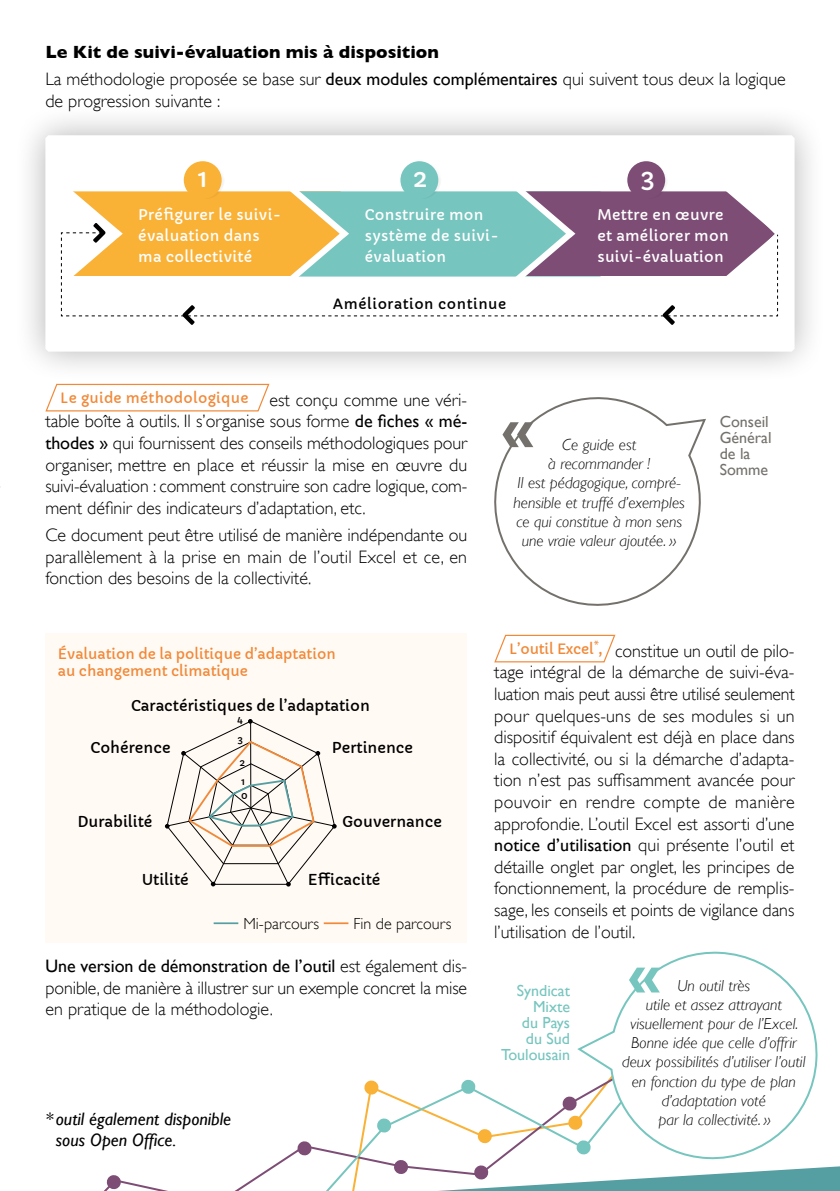
<style>
.page{position:relative;width:840px;height:1191px;background:#fff}
.page>*{position:absolute;margin:0;border:0;box-sizing:border-box;transform-origin:0 0}
.t1{font:25.6px "Capriola";color:#fff}
.t2{font:300 18px/21.6px "Gill Sans";color:#000;text-align:justify}
.t3{font:italic 18px "Gill Sans";color:#000}
.t4{font:italic 300 16px/19.2px "Gill Sans";color:#000;text-align:center}
.t5{font:16px/16px "Gill Sans";color:#76c5be;text-align:right}
.t6{font:300 16px "Gill Sans";color:#000}
.t7{font:16px/16px "Gill Sans";color:#74716c}
.t8{font:14.8px "Capriola";color:#000}
.t9{font:14.6px/21.2px "Capriola";letter-spacing:.02em;color:#fff}
.t10{font:14px/16.8px "Capriola";color:#f18938}
.t11{font:14px "Capriola";letter-spacing:.02em;color:#f18938}
.t12{font:14px "Capriola";letter-spacing:.04em;color:#000}
.t13{font:9.8px "Capriola";color:#000}
.s1{font-weight:700}
.s2{font-weight:400}
.s3{font-family:"Gill Sans";font-weight:300;font-size:18px;color:#000}
</style>
<div class="page">
<svg style="left:104px;top:1089px;width:471px;height:102px"></svg>
<svg style="left:376px;top:1117px;width:16px;height:16px"></svg>
<svg style="left:460px;top:1079px;width:16px;height:15px"></svg>
<svg style="left:363px;top:1080px;width:16px;height:15px"></svg>
<svg style="left:476px;top:1128px;width:16px;height:16px"></svg>
<svg style="left:561px;top:1095px;width:14px;height:35px"></svg>
<div style="left:46px;top:633px;width:421px;height:309px;background:#fffaf4"></div>
<svg style="left:437px;top:1164px;width:402px;height:27px"></svg>
<svg style="left:45px;top:383px;width:225px;height:29px"></svg>
<div style="left:14px;top:103px;width:812px;height:280px;background:#000;opacity:.3"></div>
<svg style="left:45px;top:135px;width:749px;height:216px"></svg>
<div style="left:187px;top:156px;width:38px;height:43px;background:#fff;border-radius:50%"></div>
<div style="left:184px;top:161px;width:37px;height:38px;background:#f9b136;border-radius:50%"></div>
<div style="left:404px;top:156px;width:37px;height:43px;background:#fff;border-radius:50%"></div>
<div style="left:400px;top:161px;width:38px;height:38px;background:#76c5be;border-radius:50%"></div>
<div style="left:630px;top:156px;width:38px;height:43px;background:#fff;border-radius:50%"></div>
<div style="left:627px;top:161px;width:37px;height:38px;background:#7d4d76;border-radius:50%"></div>
<svg style="left:55px;top:167px;width:725px;height:158px"></svg>
<svg style="left:165px;top:719px;width:171px;height:167px"></svg>
<hr style="left:213px;top:922px;width:25px;height:2px;background:#559fa2">
<hr style="left:323px;top:922px;width:25px;height:2px;background:#f18938">
<svg style="left:494px;top:634px;width:122px;height:29px"></svg>
<svg style="left:494px;top:397px;width:212px;height:209px"></svg>
<svg style="left:502px;top:422px;width:31px;height:25px"></svg>
<svg style="left:575px;top:951px;width:243px;height:209px"></svg>
<svg style="left:628px;top:967px;width:31px;height:25px"></svg>
<p class="t2" style="left:45px;top:38px;width:741px;line-height:27.2px"><span class="s1">Le Kit de suivi-évaluation mis à disposition<br></span>La méthodologie proposée se base sur <span class="s2">deux modules complémentaires</span> qui suivent tous deux la logique</p>
<p class="t2" style="left:45px;top:90px;width:176px">de progression suivante :</p>
<h1 class="t1" style="left:197px;top:162px;width:12px">1</h1>
<h1 class="t1" style="left:412px;top:162px;width:16px">2</h1>
<h1 class="t1" style="left:640px;top:162px;width:16px">3</h1>
<p class="t9" style="left:138px;top:204px;width:144px">Préfigurer le suivi&shy;évaluation dans ma collectivité</p>
<p class="t9" style="left:364px;top:204px;width:135px">Construire mon système de suivi&shy;évaluation</p>
<p class="t9" style="left:597px;top:204px;width:133px">Mettre en œuvre et améliorer mon suivi-évaluation</p>
<p class="t12" style="left:333px;top:296px;width:175px">Amélioration continue</p>
<p class="t11" style="left:60px;top:389px;width:408px">Le guide méthodologique <span class="s3">est conçu comme une véri-</span></p>
<p class="t2" style="left:45px;top:410px;width:423px">table boîte à outils. Il s’organise sous forme <span class="s2">de fiches « mé&shy;thodes »</span> qui fournissent des conseils méthodologiques pour organiser, mettre en place et réussir la mise en œuvre du suivi-évaluation : comment construire son cadre logique, com&shy;ment définir des indicateurs d’adaptation, etc.</p>
<p class="t2" style="left:45px;top:524px;width:423px">Ce document peut être utilisé de manière indépendante ou parallèlement à la prise en main de l’outil Excel et ce, en fonction des besoins de la collectivité.</p>
<p class="t4" style="left:513px;top:435px;width:173px">Ce guide est<br>à recommander !<br>Il est pédagogique, compré&shy;hensible et truffé d’exemples ce qui constitue à mon sens une vraie valeur ajoutée. »</p>
<p class="t7" style="left:719px;top:413px;width:53px">Conseil<br>Général de la<br>Somme</p>
<p class="t10" style="left:58px;top:646px;width:279px">Évaluation de la politique d’adaptation au changement climatique</p>
<p class="t8" style="left:131px;top:696px;width:240px">Caractéristiques de l’adaptation</p>
<p class="t8" style="left:91px;top:738px;width:81px">Cohérence</p>
<p class="t8" style="left:77px;top:812px;width:77px">Durabilité</p>
<p class="t13" style="left:237px;top:713px;width:7px">4</p>
<p class="t13" style="left:237px;top:734px;width:7px">3</p>
<p class="t13" style="left:239px;top:756px;width:7px">2</p>
<p class="t13" style="left:241px;top:775px;width:6px">1</p>
<p class="t13" style="left:241px;top:789px;width:8px">0</p>
<p class="t8" style="left:332px;top:738px;width:83px">Pertinence</p>
<p class="t8" style="left:342px;top:812px;width:101px">Gouvernance</p>
<p class="t8" style="left:142px;top:870px;width:48px">Utilité</p>
<p class="t8" style="left:308px;top:870px;width:74px">Efficacité</p>
<p class="t6" style="left:243px;top:914px;width:77px">Mi-parcours</p>
<p class="t6" style="left:353px;top:914px;width:99px">Fin de parcours</p>
<p class="t2" style="left:46px;top:955px;width:423px"><span class="s2">Une version de démonstration de l’outil</span> est également dis&shy;ponible, de manière à illustrer sur un exemple concret la mise en pratique de la méthodologie.</p>
<p class="t2" style="left:494px;top:640px;width:302px;text-indent:15px"><sup>L’outil</sup> <sup>Excel</sup><sup>*</sup><sup>,</sup> constitue un outil de pilo&shy;tage intégral de la démarche de suivi-éva&shy;luation mais peut aussi être utilisé seulement pour quelques-uns de ses modules si un dispositif équivalent est déjà en place dans la collectivité, ou si la démarche d’adapta&shy;tion n’est pas suffisamment avancée pour pouvoir en rendre compte de manière approfondie. L’outil Excel est assorti d’une <span class="s2">notice d’utilisation</span> qui présente l’outil et détaille onglet par onglet, les principes de fonctionnement, la procédure de remplis&shy;sage, les conseils et points de vigilance dans l’utilisation de l’outil.</p>
<p class="t5" style="left:501px;top:983px;width:70px">Syndicat<br>Mixte<br>du Pays<br>du Sud<br>Toulousain</p>
<p class="t4" style="left:621px;top:975px;width:185px">Un outil très<br>utile et assez attrayant visuellement pour de l’Excel.<br>Bonne idée que celle d’offrir deux possibilités d’utiliser l’outil en fonction du type de plan d’adaptation voté</p>
<p class="t3" style="left:46px;top:1108px;width:187px">* outil également disponible</p>
<p class="t4" style="left:658px;top:1110px;width:114px">par la collectivité. »</p>
<p class="t3" style="left:56px;top:1129px;width:122px">sous Open Office.</p>
</div>
